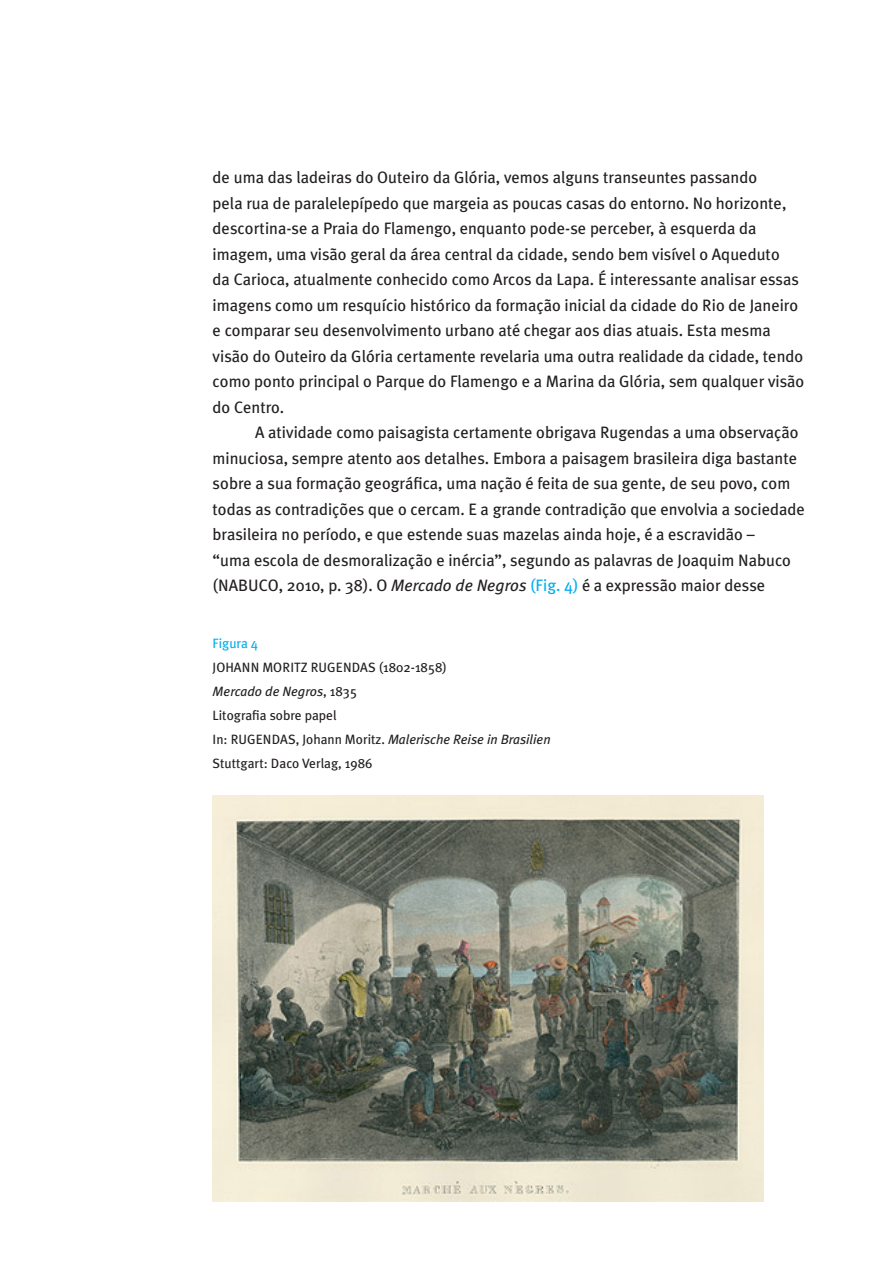
<style>
.page{position:relative;width:893px;height:1263px;background:#fff}
.page>*{position:absolute;margin:0;border:0;box-sizing:border-box;transform-origin:0 0}
.texto{font:16.5px/25.5px "Meta Plus";color:#231f20}
.legenda{font:13.5px "Meta Plus";color:#231f20}
.legenda-2{font:italic 13.5px "Meta Plus";color:#231f20}
.legenda-3{font:13.5px "Meta Plus";color:#00aeef}
.s1{font-style:italic}
.s2{color:#00aeef}
.s3{font-style:normal}
</style>
<div class="page">
<img style="left:213px;top:795px;width:550px;height:406px">
<p class="texto" style="left:213px;top:164px;width:593px">de uma das ladeiras do Outeiro da Glória, vemos alguns transeuntes passando<br>pela rua de paralelepípedo que margeia as poucas casas do entorno. No horizonte, descortina-se a Praia do Flamengo, enquanto pode-se perceber, à esquerda da imagem, uma visão geral da área central da cidade, sendo bem visível o Aqueduto<br>da Carioca, atualmente conhecido como Arcos da Lapa. É interessante analisar essas imagens como um resquício histórico da formação inicial da cidade do Rio de Janeiro e comparar seu desenvolvimento urbano até chegar aos dias atuais. Esta mesma visão do Outeiro da Glória certamente revelaria uma outra realidade da cidade, tendo como ponto principal o Parque do Flamengo e a Marina da Glória, sem qualquer visão do Centro.</p>
<p class="texto" style="left:213px;top:419px;width:594px;text-indent:43px">A atividade como paisagista certamente obrigava Rugendas a uma observação minuciosa, sempre atento aos detalhes. Embora a paisagem brasileira diga bastante sobre a sua formação geográfica, uma nação é feita de sua gente, de seu povo, com todas as contradições que o cercam. E a grande contradição que envolvia a sociedade brasileira no período, e que estende suas mazelas ainda hoje, é a escravidão –<br>“uma escola de desmoralização e inércia”, segundo as palavras de Joaquim Nabuco (NABUCO, 2010, p. 38). O <span class="s1">Mercado de Negros</span> <span class="s2">(Fig. 4)</span> é a expressão maior desse</p>
<p class="legenda-3" style="left:213px;top:635px;width:47px">Figura 4</p>
<p class="legenda" style="left:213px;top:659px;width:236px">JOHANN MORITZ RUGENDAS (1802-1858)</p>
<p class="legenda-2" style="left:213px;top:683px;width:146px">Mercado de Negros<span class="s3">, 1835</span></p>
<p class="legenda" style="left:213px;top:707px;width:126px">Litografia sobre papel</p>
<p class="legenda-2" style="left:213px;top:731px;width:340px"><span class="s3">In: RUGENDAS, Johann Moritz.</span> Malerische Reise in Brasilien</p>
<p class="legenda" style="left:213px;top:755px;width:161px">Stuttgart: Daco Verlag, 1986</p>
</div>
